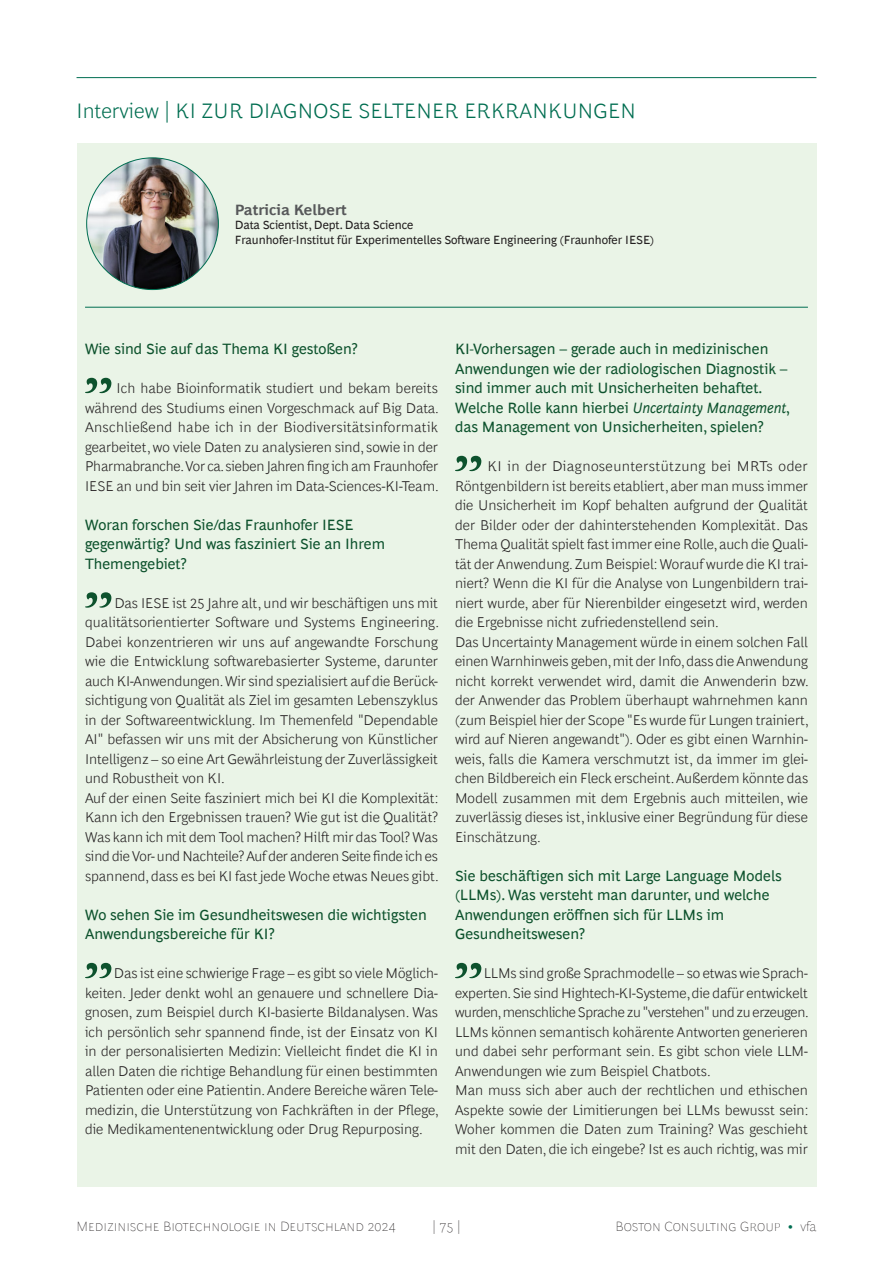
<style>
.page{position:relative;width:893px;height:1263px;background:#fff}
.page>*{position:absolute;margin:0;border:0;box-sizing:border-box;transform-origin:0 0}
.Gast_A-Head{font:300 21px "Henderson BCG Sans";letter-spacing:.01em;color:#006e51}
.Interviews_Fragen{font:15px/19.5px "Henderson BCG Sans";color:#0d522d}
.Gast_Autor{font:700 15px "Henderson BCG Sans";color:#57585a}
.Interview_Antwort{font:300 14.25px/19.5px "Henderson BCG Sans";color:#231f20;text-align:justify}
.t1{font:100 13.5px "Henderson BCG Sans";color:#231f20}
.Gast_Autor_Job_Titel{font:12px "Henderson BCG Sans";color:#231f20}
.s1{font-style:italic}
.s2{font-weight:300;font-size:12px;color:#006e51}
</style>
<div class="page">
<div style="left:77px;top:143px;width:739px;height:1043px;background:#eaf4e7"></div>
<svg style="left:85px;top:378px;width:26px;height:15px"></svg>
<svg style="left:85px;top:592px;width:26px;height:16px"></svg>
<svg style="left:85px;top:963px;width:26px;height:15px"></svg>
<svg style="left:455px;top:456px;width:26px;height:15px"></svg>
<svg style="left:455px;top:963px;width:26px;height:15px"></svg>
<img style="left:87px;top:158px;width:131px;height:132px;border-radius:66px">
<hr style="left:77px;top:77px;width:739px;height:1px;background:#006e51">
<hr style="left:85px;top:307px;width:723px;height:1px;background:#006e51">
<p class="Gast_A-Head" style="left:77px;top:95px;width:561px">Interview | KI ZUR DIAGNOSE SELTENER ERKRANKUNGEN</p>
<p class="Gast_Autor" style="left:235px;top:199px;width:114px">Patricia Kelbert</p>
<p class="Gast_Autor_Job_Titel" style="left:235px;top:216px;width:180px">Data Scientist, Dept. Data Science</p>
<p class="Gast_Autor_Job_Titel" style="left:235px;top:231px;width:421px">Fraunhofer-Institut für Experimentelles Software Engineering (Fraunhofer IESE)</p>
<p class="Interviews_Fragen" style="left:85px;top:338px;width:274px">Wie sind Sie auf das Thema KI gestoßen?</p>
<p class="Interview_Antwort" style="left:85px;top:377px;width:355px;text-indent:31px">Ich habe Bioinformatik studiert und bekam bereits während des Studiums einen Vorgeschmack auf Big Data.<br>Anschließend habe ich in der Biodiversitätsinformatik gearbeitet, wo viele Daten zu analysieren sind, sowie in der Pharmabranche. Vor ca. sieben Jahren fing ich am Fraunhofer IESE an und bin seit vier Jahren im Data-Sciences-KI-Team.</p>
<p class="Interviews_Fragen" style="left:85px;top:513px;width:302px">Woran forschen Sie/das Fraunhofer IESE gegenwärtig? Und was fasziniert Sie an Ihrem<br>Themengebiet?</p>
<p class="Interview_Antwort" style="left:85px;top:592px;width:356px;text-indent:29px">Das IESE ist 25 Jahre alt, und wir beschäftigen uns mit qualitätsorientierter Software und Systems Engineering.<br>Dabei konzentrieren wir uns auf angewandte Forschung wie die Entwicklung softwarebasierter Systeme, darunter auch KI-Anwendungen. Wir sind spezialisiert auf die Berück&shy;sichtigung von Qualität als Ziel im gesamten Lebenszyklus in der Softwareentwicklung. Im Themenfeld "Dependable AI" befassen wir uns mit der Absicherung von Künstlicher Intelligenz – so eine Art Gewährleistung der Zuverlässigkeit und Robustheit von KI.</p>
<p class="Interview_Antwort" style="left:85px;top:787px;width:355px">Auf der einen Seite fasziniert mich bei KI die Komplexität:<br>Kann ich den Ergebnissen trauen? Wie gut ist die Qualität?<br>Was kann ich mit dem Tool machen? Hilft mir das Tool? Was sind die Vor- und Nachteile? Auf der anderen Seite finde ich es spannend, dass es bei KI fast jede Woche etwas Neues gibt.</p>
<p class="Interviews_Fragen" style="left:85px;top:903px;width:343px">Wo sehen Sie im Gesundheitswesen die wichtigsten<br>Anwendungsbereiche für KI?</p>
<p class="Interview_Antwort" style="left:85px;top:962px;width:355px;text-indent:29px">Das ist eine schwierige Frage – es gibt so viele Möglich&shy;keiten. Jeder denkt wohl an genauere und schnellere Dia&shy;gnosen, zum Beispiel durch KI-basierte Bildanalysen. Was ich persönlich sehr spannend finde, ist der Einsatz von KI in der personalisierten Medizin: Vielleicht findet die KI in allen Daten die richtige Behandlung für einen bestimmten Patienten oder eine Patientin. Andere Bereiche wären Tele&shy;medizin, die Unterstützung von Fachkräften in der Pflege, die Medikamentenentwicklung oder Drug Repurposing.</p>
<p class="Interviews_Fragen" style="left:455px;top:338px;width:337px">KI-Vorhersagen – gerade auch in medizinischen Anwendungen wie der radiologischen Diagnostik – sind immer auch mit Unsicherheiten behaftet.<br>Welche Rolle kann hierbei <span class="s1">Uncertainty Management</span>, das Management von Unsicherheiten, spielen?</p>
<p class="Interview_Antwort" style="left:455px;top:455px;width:355px;text-indent:33px">KI in der Diagnoseunterstützung bei MRTs oder Röntgenbildern ist bereits etabliert, aber man muss immer die Unsicherheit im Kopf behalten aufgrund der Qualität der Bilder oder der dahinterstehenden Komplexität. Das Thema Qualität spielt fast immer eine Rolle, auch die Quali&shy;tät der Anwendung. Zum Beispiel: Worauf wurde die KI trai&shy;niert? Wenn die KI für die Analyse von Lungenbildern trai&shy;niert wurde, aber für Nierenbilder eingesetzt wird, werden die Ergebnisse nicht zufriedenstellend sein.</p>
<p class="Interview_Antwort" style="left:455px;top:631px;width:355px">Das Uncertainty Management würde in einem solchen Fall einen Warnhinweis geben, mit der Info, dass die Anwendung nicht korrekt verwendet wird, damit die Anwenderin bzw. der Anwender das Problem überhaupt wahrnehmen kann (zum Beispiel hier der Scope "Es wurde für Lungen trainiert, wird auf Nieren angewandt"). Oder es gibt einen Warnhin&shy;weis, falls die Kamera verschmutzt ist, da immer im glei&shy;chen Bildbereich ein Fleck erscheint. Außerdem könnte das Modell zusammen mit dem Ergebnis auch mitteilen, wie zuverlässig dieses ist, inklusive einer Begründung für diese Einschätzung.</p>
<p class="Interviews_Fragen" style="left:455px;top:864px;width:328px">Sie beschäftigen sich mit Large Language Models (LLMs). Was versteht man darunter, und welche Anwendungen eröffnen sich für LLMs im Gesundheitswesen?</p>
<p class="Interview_Antwort" style="left:455px;top:962px;width:355px;text-indent:29px">LLMs sind große Sprachmodelle – so etwas wie Sprach&shy;experten. Sie sind Hightech-KI-Systeme, die dafür entwickelt wurden, menschliche Sprache zu "verstehen" und zu erzeugen.<br>LLMs können semantisch kohärente Antworten generieren und dabei sehr performant sein. Es gibt schon viele LLM-Anwendungen wie zum Beispiel Chatbots.</p>
<p class="Interview_Antwort" style="left:455px;top:1079px;width:355px">Man muss sich aber auch der rechtlichen und ethischen Aspekte sowie der Limitierungen bei LLMs bewusst sein:<br>Woher kommen die Daten zum Training? Was geschieht mit den Daten, die ich eingebe? Ist es auch richtig, was mir</p>
<p class="t1" style="left:77px;top:1216px;width:320px">Medizinische Biotechnologie in Deutschland 2024</p>
<p class="t1" style="left:432px;top:1216px;width:30px">| 75 |</p>
<p class="t1" style="left:615px;top:1216px;width:202px">Boston Consulting Group <span class="s2">•</span> vfa</p>
</div>
